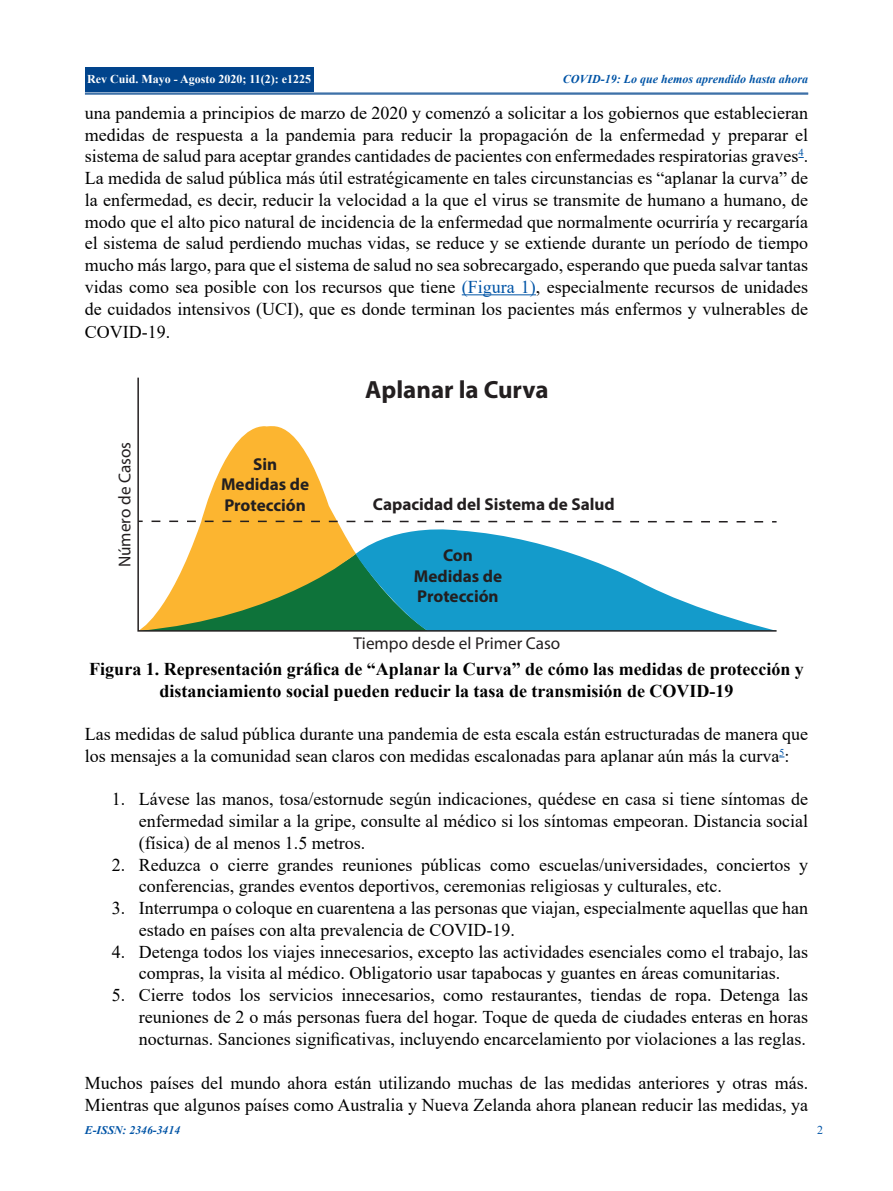
<style>
.page{position:relative;width:893px;height:1191px;background:#fff}
.page>*{position:absolute;margin:0;border:0;box-sizing:border-box;transform-origin:0 0}
.t1{font:700 24.9px "Myriad Pro";color:#231f20}
.Normal_wrd_65{font:18px/21.9px "Times New Roman";color:#000}
.Normal_wrd_65-2{font:700 18px/21.8px "Times New Roman";color:#000;text-align:center}
.t2{font:700 17.25px/20.5px "Myriad Pro";color:#231f20;text-align:center}
.t3{font:17.25px "Myriad Pro";color:#231f20}
.t4{font:italic 700 12px "Times New Roman";color:#0154a6}
.t5{font:700 12px "Times New Roman";color:#fff}
.t6{font:12px "Times New Roman";color:#0154a6}
.t7{font:italic 700 11.7px "Times New Roman";color:#0154a6}
.s1{color:#0154a6}
</style>
<div class="page">
<hr style="left:85px;top:93px;width:723px;height:1px;background:#01448c">
<hr style="left:85px;top:94px;width:723px;height:1px;background:#01448c">
<div style="left:85px;top:67px;width:228px;height:24px;background:#01448c"></div>
<hr style="left:462px;top:294px;width:74px;height:1px;background:#0154a6">
<svg style="left:137px;top:377px;width:640px;height:255px"></svg>
<p class="t4" style="left:563px;top:71px;width:247px">COVID-19: Lo que hemos aprendido hasta ahora</p>
<p class="Normal_wrd_65" style="left:85px;top:101px;width:725px;text-align:justify">una pandemia a principios de marzo de 2020 y comenzó a solicitar a los gobiernos que establecieran medidas de respuesta a la pandemia para reducir la propagación de la enfermedad y preparar el sistema de salud para aceptar grandes cantidades de pacientes con enfermedades respiratorias graves<sup>4</sup>.<br>La medida de salud pública más útil estratégicamente en tales circunstancias es “aplanar la curva” de la enfermedad, es decir, reducir la velocidad a la que el virus se transmite de humano a humano, de modo que el alto pico natural de incidencia de la enfermedad que normalmente ocurriría y recargaría el sistema de salud perdiendo muchas vidas, se reduce y se extiende durante un período de tiempo mucho más largo, para que el sistema de salud no sea sobrecargado, esperando que pueda salvar tantas vidas como sea posible con los recursos que tiene <span class="s1">(Figura 1)</span>, especialmente recursos de unidades de cuidados intensivos (UCI), que es donde terminan los pacientes más enfermos y vulnerables de COVID-19.</p>
<p class="t5" style="left:87px;top:71px;width:225px">Rev Cuid. Mayo - Agosto 2020; 11(2): e1225</p>
<p class="t1" style="left:365px;top:374px;width:185px">Aplanar la Curva</p>
<p class="t3" style="left:114px;top:567px;width:127px;rotate:-90deg">Número de Casos</p>
<p class="t2" style="left:221px;top:453px;width:90px">Sin<br>Medidas de<br>Protección</p>
<p class="t2" style="left:373px;top:493px;width:243px">Capacidad del Sistema de Salud</p>
<p class="t2" style="left:414px;top:544px;width:90px">Con<br>Medidas de<br>Protección</p>
<p class="t3" style="left:354px;top:633px;width:208px">Tiempo desde el Primer Caso</p>
<p class="Normal_wrd_65-2" style="left:89px;top:657px;width:716px">Figura 1. Representación gráfica de “Aplanar la Curva” de cómo las medidas de protección y distanciamiento social pueden reducir la tasa de transmisión de COVID-19</p>
<p class="Normal_wrd_65" style="left:85px;top:722px;width:725px">Las medidas de salud pública durante una pandemia de esta escala están estructuradas de manera que los mensajes a la comunidad sean claros con medidas escalonadas para aplanar aún más la curva<sup>5</sup>:</p>
<p class="Normal_wrd_65" style="left:139px;top:788px;width:671px;text-align:justify;text-indent:-27px">1. Lávese las manos, tosa/estornude según indicaciones, quédese en casa si tiene síntomas de enfermedad similar a la gripe, consulte al médico si los síntomas empeoran. Distancia social (física) de al menos 1.5 metros.</p>
<p class="Normal_wrd_65" style="left:139px;top:853px;width:671px;text-indent:-27px">2. Reduzca o cierre grandes reuniones públicas como escuelas/universidades, conciertos y conferencias, grandes eventos deportivos, ceremonias religiosas y culturales, etc.</p>
<p class="Normal_wrd_65" style="left:139px;top:896px;width:671px;text-indent:-27px">3. Interrumpa o coloque en cuarentena a las personas que viajan, especialmente aquellas que han estado en países con alta prevalencia de COVID-19.</p>
<p class="Normal_wrd_65" style="left:112px;top:940px;width:698px;text-align:center">4. Detenga todos los viajes innecesarios, excepto las actividades esenciales como el trabajo, las compras, la visita al médico. Obligatorio usar tapabocas y guantes en áreas comunitarias.</p>
<p class="Normal_wrd_65" style="left:139px;top:983px;width:671px;text-align:justify;text-indent:-27px">5. Cierre todos los servicios innecesarios, como restaurantes, tiendas de ropa. Detenga las reuniones de 2 o más personas fuera del hogar. Toque de queda de ciudades enteras en horas nocturnas. Sanciones significativas, incluyendo encarcelamiento por violaciones a las reglas.</p>
<p class="Normal_wrd_65" style="left:85px;top:1071px;width:725px">Muchos países del mundo ahora están utilizando muchas de las medidas anteriores y otras más.<br>Mientras que algunos países como Australia y Nueva Zelanda ahora planean reducir las medidas, ya</p>
<p class="t7" style="left:85px;top:1121px;width:97px">E-ISSN: 2346-3414</p>
<p class="t6" style="left:817px;top:1121px;width:7px">2</p>
</div>
